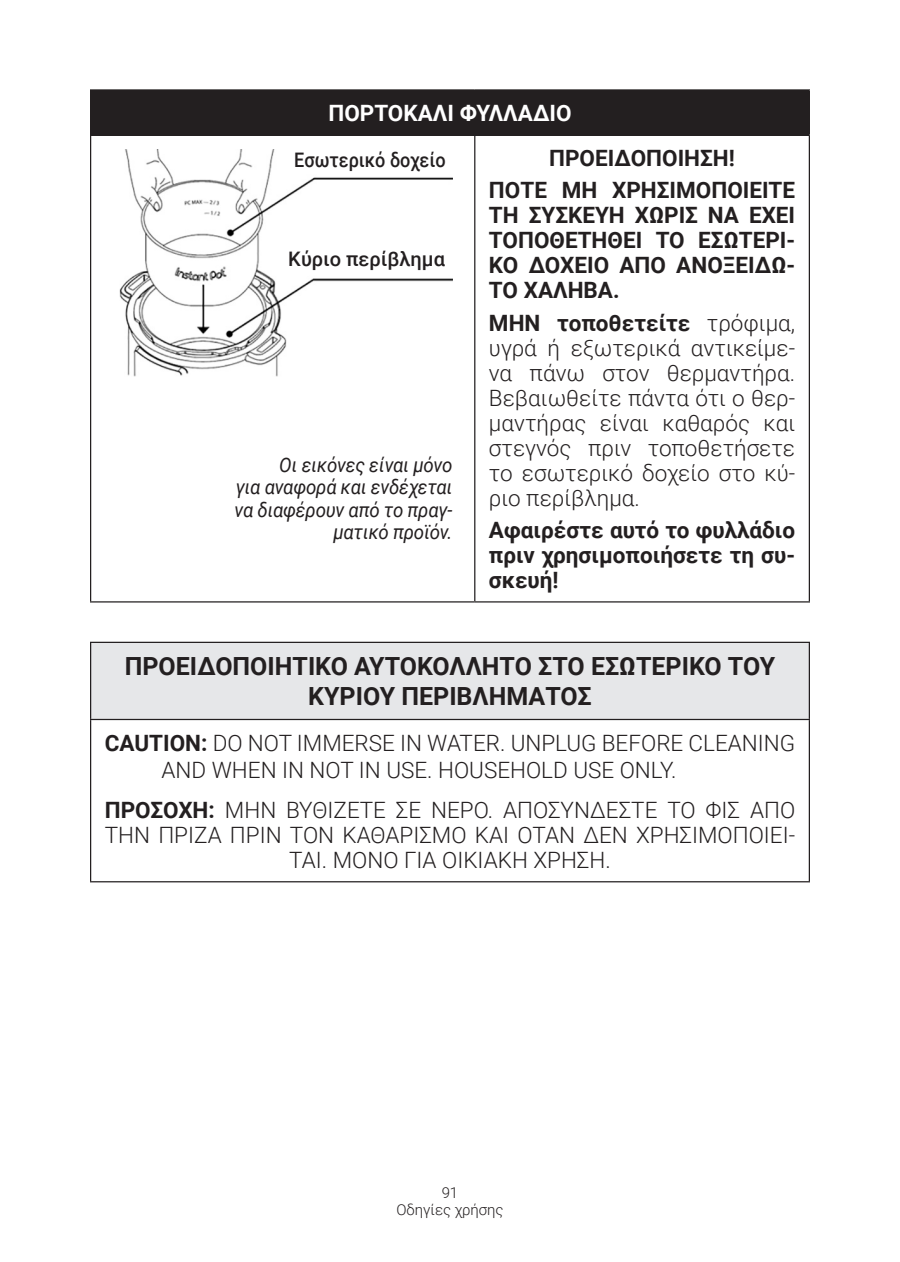
<style>
.page{position:relative;width:900px;height:1262px;background:#fff}
.page>*{position:absolute;margin:0;border:0;box-sizing:border-box;transform-origin:0 0}
.t1{font:700 25px/30px "Roboto";color:#231f20;text-align:center}
.t2{font:300 22.5px/25px "Roboto";color:#231f20;text-align:justify}
.t3{font:700 22.5px/25px "Roboto";color:#231f20;text-align:justify}
.t4{font:700 22.5px "Roboto";color:#fff}
.t5{font:italic 20px/22.5px "Roboto";letter-spacing:-.01em;color:#231f20;text-align:right;scale:.93 1}
.t6{font:500 20px "Roboto";color:#231f20;scale:.9 1}
.t7{font:500 20px "Roboto";color:#231f20}
.t8{font:300 15px/17.5px "Roboto";color:#231f20;text-align:center}
.s1{font-weight:700}
</style>
<div class="page">
<div style="left:91px;top:90px;width:718px;height:45px;background:#231f20"></div>
<hr style="left:90px;top:89px;width:385px;height:2px;background:#231f20">
<hr style="left:475px;top:89px;width:335px;height:2px;background:#231f20">
<hr style="left:90px;top:135px;width:385px;height:1px;background:#231f20">
<hr style="left:475px;top:135px;width:335px;height:1px;background:#231f20">
<hr style="left:90px;top:601px;width:385px;height:1px;background:#231f20">
<hr style="left:475px;top:601px;width:335px;height:1px;background:#231f20">
<hr style="left:90px;top:91px;width:1px;height:44px;background:#231f20">
<hr style="left:90px;top:136px;width:1px;height:465px;background:#231f20">
<hr style="left:809px;top:91px;width:1px;height:44px;background:#231f20">
<hr style="left:474px;top:136px;width:1px;height:465px;background:#231f20">
<hr style="left:809px;top:136px;width:1px;height:465px;background:#231f20">
<img style="left:119px;top:149px;width:333px;height:228px">
<div style="left:91px;top:642px;width:718px;height:77px;background:#e6e7e9"></div>
<hr style="left:90px;top:641px;width:720px;height:2px;background:#231f20">
<hr style="left:90px;top:719px;width:720px;height:1px;background:#231f20">
<hr style="left:90px;top:881px;width:720px;height:1px;background:#231f20">
<hr style="left:90px;top:643px;width:1px;height:76px;background:#231f20">
<hr style="left:90px;top:720px;width:1px;height:161px;background:#231f20">
<hr style="left:809px;top:643px;width:1px;height:76px;background:#231f20">
<hr style="left:809px;top:720px;width:1px;height:161px;background:#231f20">
<p class="t4" style="left:328px;top:97px;width:245px">ΠΟΡΤΟΚΑΛΙ ΦΥΛΛΑΔΙΟ</p>
<p class="t3" style="left:489px;top:141px;width:308px;line-height:32px;text-align:center">ΠΡΟΕΙΔΟΠΟΙΗΣΗ!<br>ΠΟΤΕ ΜΗ ΧΡΗΣΙΜΟΠΟΙΕIΤΕ</p>
<p class="t3" style="left:489px;top:202px;width:308px">ΤΗ ΣΥΣΚΕΥH ΧΩΡIΣ ΝΑ EΧΕΙ ΤΟΠΟΘΕΤΗΘΕI ΤΟ ΕΣΩΤΕΡΙ-ΚO ΔΟΧΕIΟ ΑΠO ΑΝΟΞΕIΔΩ-ΤΟ ΧΑΛΗΒΑ.</p>
<p class="t2" style="left:489px;top:309px;width:308px"><span class="s1">ΜΗΝ τοποθετείτε</span> τρόφιμα, υγρά ή εξωτερικά αντικείμε&shy;να πάνω στον θερμαντήρα.<br>Βεβαιωθείτε πάντα ότι ο θερ&shy;μαντήρας είναι καθαρός και στεγνός πριν τοποθετήσετε το εσωτερικό δοχείο στο κύ&shy;ριο περίβλημα.</p>
<p class="t3" style="left:489px;top:516px;width:308px">Αφαιρέστε αυτό το φυλλάδιο πριν χρησιμοποιήσετε τη συ&shy;σκευή!</p>
<p class="t6" style="left:294px;top:146px;width:170px">Εσωτερικό δοχείο</p>
<p class="t7" style="left:288px;top:244px;width:158px">Κύριο περίβλημα</p>
<p class="t5" style="left:234px;top:452px;width:236px">Οι εικόνες είναι μόνο<br>για αναφορά και ενδέχεται να διαφέρουν από το πραγ&shy;ματικό προϊόν.</p>
<p class="t1" style="left:125px;top:650px;width:652px">ΠΡΟΕΙΔΟΠΟΙΗΤΙΚO ΑΥΤΟΚOΛΛΗΤΟ ΣΤΟ ΕΣΩΤΕΡΙΚO ΤΟΥ<br>ΚYΡΙΟΥ ΠΕΡΙΒΛHΜΑΤΟΣ</p>
<p class="t2" style="left:162px;top:728px;width:635px;line-height:27px;text-indent:-57px"><span class="s1">CAUTION:</span> DO NOT IMMERSE IN WATER. UNPLUG BEFORE CLEANING<br>AND WHEN IN NOT IN USE. HOUSEHOLD USE ONLY.</p>
<p class="t2" style="left:105px;top:796px;width:692px;text-align:center"><span class="s1">ΠΡΟΣΟΧΗ:</span> ΜΗΝ ΒΥΘΙΖΕΤΕ ΣΕ ΝΕΡΟ. ΑΠΟΣΥΝΔΕΣΤΕ ΤΟ ΦΙΣ ΑΠΟ<br>ΤΗΝ ΠΡΙΖΑ ΠΡΙΝ ΤΟΝ ΚΑΘΑΡΙΣΜΟ ΚΑΙ ΟΤΑΝ ΔΕΝ ΧΡΗΣΙΜΟΠΟΙΕΙ-<br>ΤΑΙ. ΜΟΝΟ ΓΙΑ ΟΙΚΙΑΚΗ ΧΡΗΣΗ.</p>
<p class="t8" style="left:396px;top:1183px;width:109px">91<br>Οδηγίες χρήσης</p>
</div>
